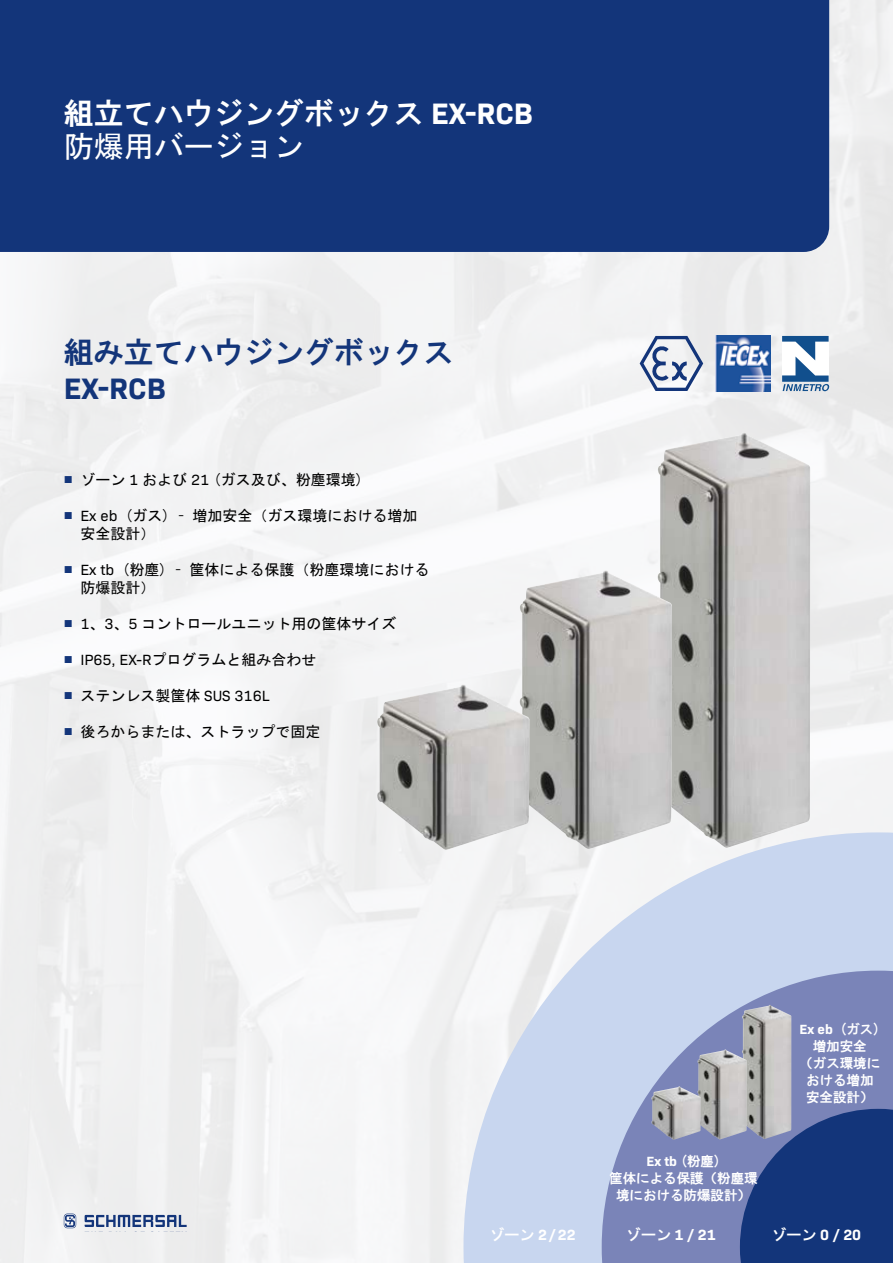
<style>
.page{position:relative;width:893px;height:1263px;background:#fff}
.page>*{position:absolute;margin:0;border:0;box-sizing:border-box;transform-origin:0 0}
.t1{font:30px "HG Gothic E";color:#fff}
.t2{font:30px "HG Gothic E";color:#13357a}
.t3{font:30px "MS Gothic";color:#fff}
.t4{font:700 30px "Bio Sans";color:#13357a}
.t5{font:15px/18px "MS Gothic";color:#000}
.t6{font:700 15px "Bio Sans";color:#fff}
.t7{font:13.5px/16.8px "HG Gothic E";color:#fff;text-align:center}
.t8{font:700 13.5px "Bio Sans";letter-spacing:.005em;color:#fff}
.s1{font-family:"Bio Sans";font-weight:700}
.s2{font-family:"Arial";color:#13357a}
.s3{font-family:"Bio Sans"}
.s4{font-family:"HG Gothic E";font-weight:400}
</style>
<div class="page">
<img style="left:0;top:0;width:893px;height:1263px">
<div style="left:0;top:0;width:829px;height:252px;background:#13357a"></div>
<svg style="left:85px;top:1215px;width:102px;height:12px"></svg>
<svg style="left:64px;top:1213px;width:12px;height:15px"></svg>
<img style="left:658px;top:432px;width:152px;height:400px">
<img style="left:520px;top:570px;width:152px;height:262px">
<img style="left:377px;top:684px;width:153px;height:166px">
<svg style="left:640px;top:336px;width:63px;height:55px"></svg>
<img style="left:716px;top:336px;width:55px;height:55px">
<svg style="left:782px;top:336px;width:47px;height:55px"></svg>
<svg style="left:463px;top:832px;width:430px;height:431px;fill:#c8d6ef"></svg>
<svg style="left:602px;top:971px;width:291px;height:292px;background:#949fca"></svg>
<svg style="left:740px;top:1109px;width:153px;height:154px;background:#1e3e81"></svg>
<img style="left:742px;top:1005px;width:49px;height:134px">
<img style="left:697px;top:1049px;width:50px;height:90px">
<img style="left:651px;top:1086px;width:50px;height:54px">
<h1 class="t1" style="left:64px;top:98px;width:471px">組立てハウジングボックス <span class="s1">EX-RCB</span></h1>
<h1 class="t3" style="left:64px;top:131px;width:241px">防爆用バージョン</h1>
<h1 class="t2" style="left:64px;top:337px;width:392px">組み立てハウジングボックス</h1>
<h1 class="t4" style="left:64px;top:366px;width:104px">EX-RCB</h1>
<p class="t5" style="left:64px;top:470px;width:301px"><span class="s2">■</span> ゾーン <span class="s3">1</span> および <span class="s3">21</span> (ガス及び、粉塵環境)</p>
<p class="t5" style="left:80px;top:506px;width:339px;text-indent:-17px"><span class="s2">■</span> <span class="s3">Ex eb</span> (ガス) – 増加安全（ガス環境における増加安全設計）</p>
<p class="t5" style="left:80px;top:560px;width:350px;text-indent:-17px"><span class="s2">■</span> <span class="s3">Ex tb</span> (粉塵) – 筐体による保護（粉塵環境における防爆設計）</p>
<p class="t5" style="left:64px;top:614px;width:334px"><span class="s2">■</span> <span class="s3">1</span>、<span class="s3">3</span>、<span class="s3">5</span> コントロールユニット用の筐体サイズ</p>
<p class="t5" style="left:64px;top:650px;width:254px"><span class="s2">■</span> <span class="s3">IP65, EX-R</span>プログラムと組み合わせ</p>
<p class="t5" style="left:64px;top:686px;width:207px"><span class="s2">■</span> ステンレス製筐体 <span class="s3">SUS 316L</span></p>
<p class="t5" style="left:64px;top:722px;width:258px"><span class="s2">■</span> 後ろからまたは、ストラップで固定</p>
<p class="t8" style="left:646px;top:1151px;width:76px">Ex tb <span class="s4">(粉塵)</span></p>
<p class="t7" style="left:609px;top:1170px;width:150px">筐体による保護（粉塵環境における防爆設計）</p>
<p class="t8" style="left:799px;top:1019px;width:82px">Ex eb <span class="s4">(ガス)</span></p>
<p class="t7" style="left:799px;top:1038px;width:82px">増加安全<br>（ガス環境における増加安全設計）</p>
<p class="t6" style="left:489px;top:1223px;width:88px"><span class="s4">ゾーン</span> 2/22</p>
<p class="t6" style="left:626px;top:1223px;width:91px"><span class="s4">ゾーン</span> 1 / 21</p>
<p class="t6" style="left:772px;top:1223px;width:91px"><span class="s4">ゾーン</span> 0 / 20</p>
</div>
